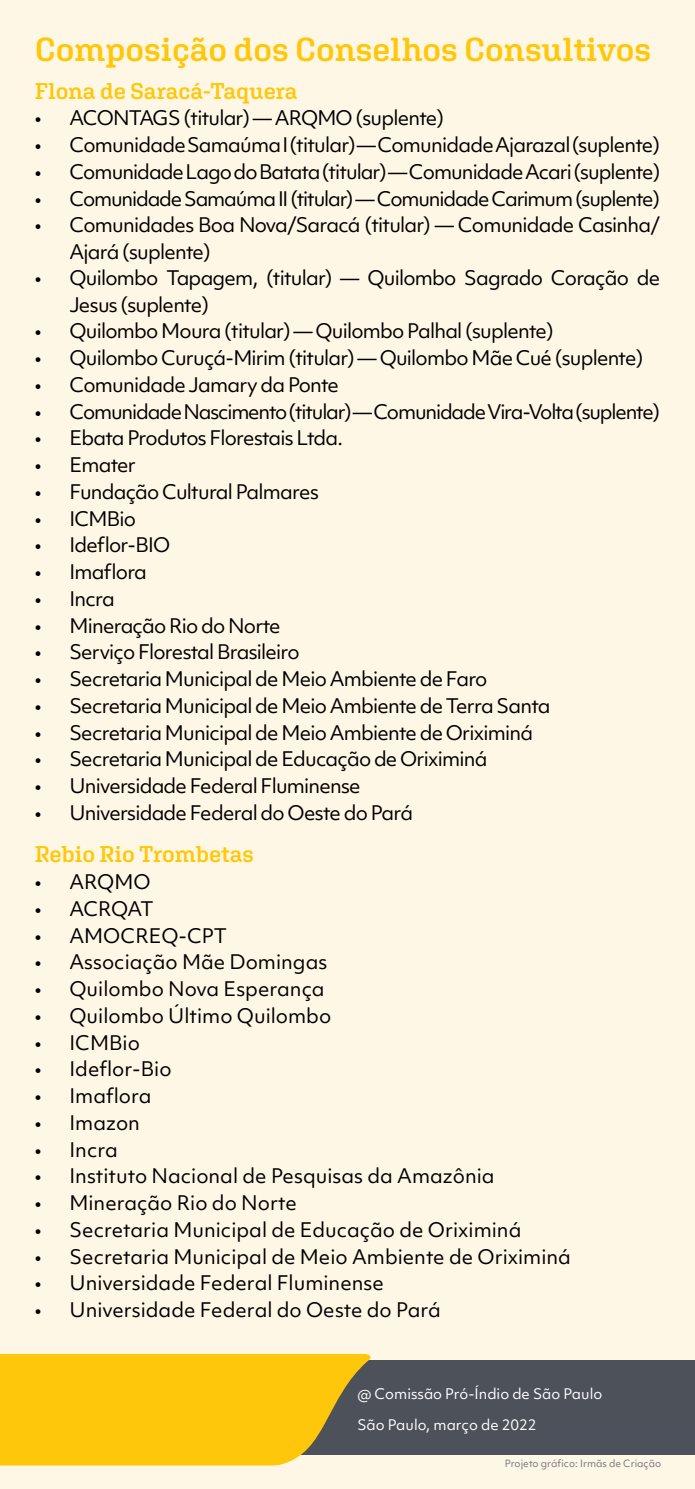
<style>
.page{position:relative;width:695px;height:1489px;background:#fff}
.page>*{position:absolute;margin:0;border:0;box-sizing:border-box;transform-origin:0 0}
.t1{font:600 33.25px "Aglet Slab";color:#ffc709}
.t2{font:600 22.75px "Aglet Slab";letter-spacing:-.005em;color:#ffc709}
.t3{font:19.25px/26.2px "Objektiv Mk 1";letter-spacing:-.04em;color:#000}
.t4{font:19.25px "Objektiv Mk 1";color:#000}
.t5{font:19.25px "Objektiv Mk 1";letter-spacing:-.06em;color:#000}
.t6{font:14px "Objektiv Mk 1";color:#fff}
.t7{font:9.62px "Objektiv Mk 1";color:#75757c}
</style>
<div class="page">
<div style="left:0;top:0;width:694px;height:1488px;background:#fff7e5"></div>
<div style="left:0;top:1360px;width:694px;height:94px;background:#4c515a"></div>
<svg style="left:0;top:1354px;width:374px;height:111px;background:#eebd14"></svg>
<h1 class="t1" style="left:35px;top:29px;width:617px">Composição dos Conselhos Consultivos</h1>
<p class="t2" style="left:35px;top:77px;width:264px">Flona de Saracá-Taquera</p>
<p class="t3" style="left:35px;top:105px;width:411px">• ACONTAGS (titular) — ARQMO (suplente)</p>
<p class="t3" style="left:35px;top:132px;width:627px">• Comunidade Samaúma I (titular) — Comunidade Ajarazal (suplente)</p>
<p class="t3" style="left:35px;top:158px;width:627px">• Comunidade Lago do Batata (titular) — Comunidade Acari (suplente)</p>
<p class="t5" style="left:35px;top:185px;width:627px">• Comunidade Samaúma II (titular) — Comunidade Carimum (suplente)</p>
<p class="t3" style="left:69px;top:212px;width:592px;text-indent:-35px">• Comunidades Boa Nova/Saracá (titular) — Comunidade Casinha/<br>Ajará (suplente)</p>
<p class="t3" style="left:69px;top:265px;width:592px;text-indent:-35px">• Quilombo Tapagem, (titular) — Quilombo Sagrado Coração de<br>Jesus (suplente)</p>
<p class="t3" style="left:35px;top:318px;width:520px">• Quilombo Moura (titular) — Quilombo Palhal (suplente)</p>
<p class="t3" style="left:35px;top:344px;width:610px">• Quilombo Curuçá-Mirim (titular) — Quilombo Mãe Cué (suplente)</p>
<p class="t3" style="left:35px;top:371px;width:306px">• Comunidade Jamary da Ponte</p>
<p class="t5" style="left:35px;top:398px;width:627px">• Comunidade Nascimento (titular) — Comunidade Vira-Volta (suplente)</p>
<p class="t3" style="left:35px;top:425px;width:310px">• Ebata Produtos Florestais Ltda.</p>
<p class="t3" style="left:35px;top:451px;width:103px">• Emater</p>
<p class="t3" style="left:35px;top:478px;width:285px">• Fundação Cultural Palmares</p>
<p class="t3" style="left:35px;top:505px;width:103px">• ICMBio</p>
<p class="t3" style="left:35px;top:532px;width:137px">• Ideflor-BIO</p>
<p class="t3" style="left:35px;top:558px;width:114px">• Imaflora</p>
<p class="t3" style="left:35px;top:585px;width:81px">• Incra</p>
<p class="t3" style="left:35px;top:612px;width:247px">• Mineração Rio do Norte</p>
<p class="t3" style="left:35px;top:639px;width:266px">• Serviço Florestal Brasileiro</p>
<p class="t3" style="left:35px;top:665px;width:454px">• Secretaria Municipal de Meio Ambiente de Faro</p>
<p class="t3" style="left:35px;top:692px;width:517px">• Secretaria Municipal de Meio Ambiente de Terra Santa</p>
<p class="t3" style="left:35px;top:719px;width:500px">• Secretaria Municipal de Meio Ambiente de Oriximiná</p>
<p class="t3" style="left:35px;top:746px;width:454px">• Secretaria Municipal de Educação de Oriximiná</p>
<p class="t3" style="left:35px;top:772px;width:327px">• Universidade Federal Fluminense</p>
<p class="t3" style="left:35px;top:799px;width:380px">• Universidade Federal do Oeste do Pará</p>
<p class="t2" style="left:35px;top:840px;width:221px">Rebio Rio Trombetas</p>
<p class="t3" style="left:35px;top:868px;width:117px">• ARQMO</p>
<p class="t3" style="left:35px;top:895px;width:120px">• ACRQAT</p>
<p class="t4" style="left:35px;top:922px;width:194px">• AMOCREQ-CPT</p>
<p class="t4" style="left:35px;top:948px;width:294px">• Associação Mãe Domingas</p>
<p class="t4" style="left:35px;top:975px;width:291px">• Quilombo Nova Esperança</p>
<p class="t4" style="left:35px;top:1002px;width:298px">• Quilombo Último Quilombo</p>
<p class="t3" style="left:35px;top:1029px;width:107px">• ICMBio</p>
<p class="t4" style="left:35px;top:1055px;width:138px">• Ideflor-Bio</p>
<p class="t3" style="left:35px;top:1082px;width:118px">• Imaflora</p>
<p class="t3" style="left:35px;top:1109px;width:107px">• Imazon</p>
<p class="t3" style="left:35px;top:1136px;width:85px">• Incra</p>
<p class="t4" style="left:35px;top:1162px;width:461px">• Instituto Nacional de Pesquisas da Amazônia</p>
<p class="t4" style="left:35px;top:1189px;width:263px">• Mineração Rio do Norte</p>
<p class="t4" style="left:35px;top:1216px;width:488px">• Secretaria Municipal de Educação de Oriximiná</p>
<p class="t4" style="left:35px;top:1242px;width:537px">• Secretaria Municipal de Meio Ambiente de Oriximiná</p>
<p class="t4" style="left:35px;top:1269px;width:350px">• Universidade Federal Fluminense</p>
<p class="t4" style="left:35px;top:1296px;width:407px">• Universidade Federal do Oeste do Pará</p>
<p class="t6" style="left:357px;top:1383px;width:246px">@ Comissão Pró-Índio de São Paulo</p>
<p class="t6" style="left:357px;top:1414px;width:181px">São Paulo, março de 2022</p>
<p class="t7" style="left:504px;top:1456px;width:158px">Projeto gráfico: Irmãs de Criação</p>
</div>
